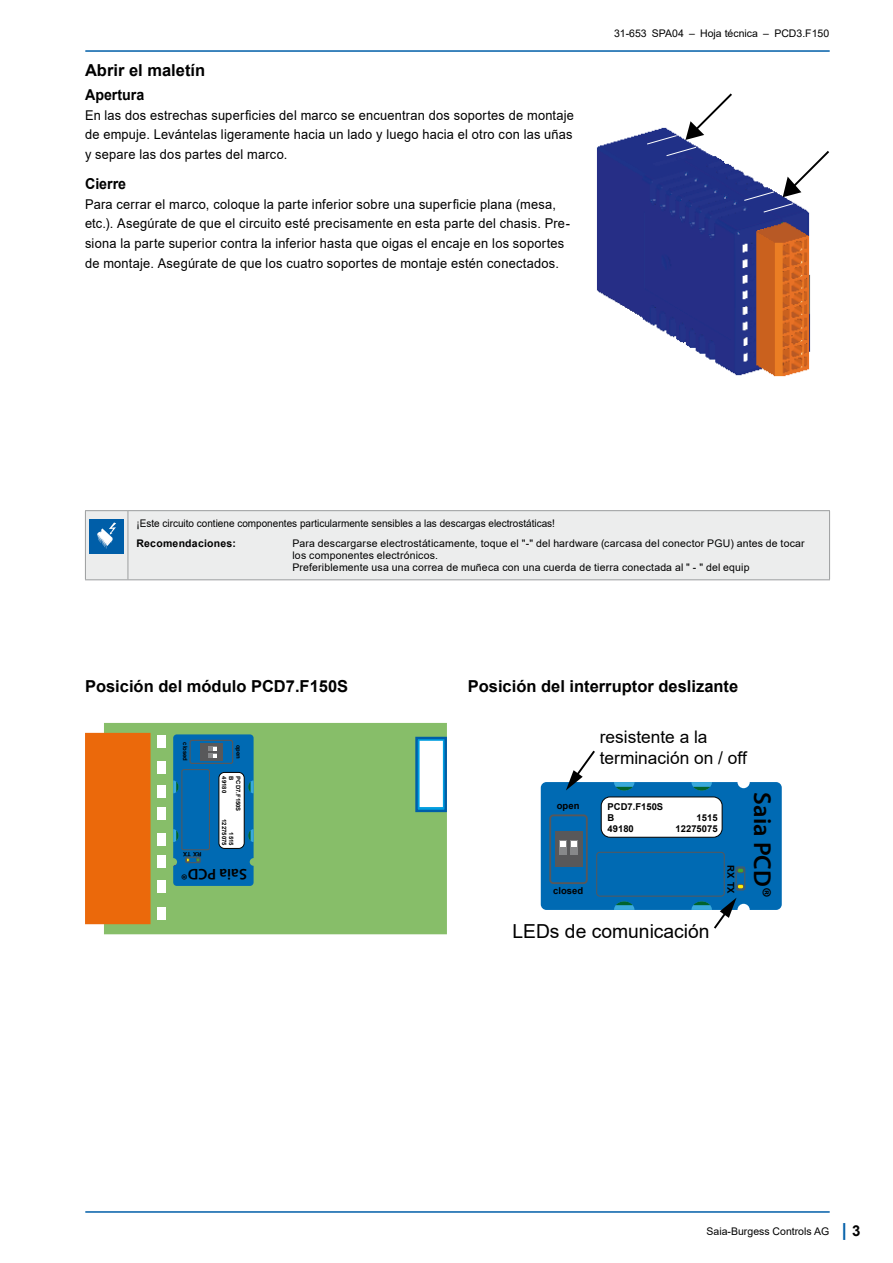
<style>
.page{position:relative;width:893px;height:1263px;background:#fff}
.page>*{position:absolute;margin:0;border:0;box-sizing:border-box;transform-origin:0 0}
.t1{font:600 24.6px "Myriad Pro";color:#000}
.t2{font:19.35px "Arial";color:#000}
.t3{font:700 18px "Arial";color:#005ea8}
.t4{font:17.4px/20.9px "Arial";color:#000}
.Subtitel__11_13{font:700 16.5px "Arial";color:#000}
.t5{font:600 15.45px "Myriad Pro";color:#000}
.Text__Titel_3_bold{font:700 15px "Arial";color:#000;scale:.95 1}
.Grundtext___9_13{font:13.5px/19.5px "Arial";letter-spacing:.015em;color:#000;text-align:justify;scale:.95 1}
.Text__left_justified{font:10.5px/12px "Arial";letter-spacing:.015em;color:#000}
.Text__left_justified-2{font:10.5px "Arial";letter-spacing:.015em;color:#000;scale:.95 1}
.Text__left_justified-3{font:700 10.5px "Arial";letter-spacing:.02em;color:#000}
.t6{font:700 9.45px/11.4px "Arial";color:#000}
.t7{font:700 6px "Arial";color:#000}
.s1{font-size:15px;color:#000}
</style>
<div class="page">
<img style="left:596px;top:132px;width:215px;height:245px">
<svg style="left:743px;top:151px;width:86px;height:62px"></svg>
<svg style="left:646px;top:93px;width:88px;height:64px"></svg>
<div style="left:104px;top:723px;width:343px;height:211px;background:#87be69"></div>
<svg style="left:415px;top:737px;width:32px;height:75px"></svg>
<div style="left:420px;top:741px;width:23px;height:66px;background:#fff;border:2px solid #fff"></div>
<div style="left:157px;top:735px;width:8px;height:13px;background:#fff"></div>
<div style="left:85px;top:733px;width:66px;height:191px;background:#eb690b"></div>
<div style="left:157px;top:761px;width:8px;height:12px;background:#fff"></div>
<div style="left:157px;top:785px;width:8px;height:12px;background:#fff"></div>
<div style="left:157px;top:807px;width:8px;height:13px;background:#fff"></div>
<div style="left:157px;top:833px;width:8px;height:12px;background:#fff"></div>
<div style="left:157px;top:855px;width:8px;height:13px;background:#fff"></div>
<div style="left:157px;top:880px;width:8px;height:13px;background:#fff"></div>
<div style="left:157px;top:907px;width:8px;height:13px;background:#fff"></div>
<svg style="left:173px;top:734px;width:81px;height:152px"></svg>
<div style="left:219px;top:772px;width:25px;height:76px;background:#fff;border-radius:6px"></div>
<div style="left:219px;top:772px;width:26px;height:77px;border:1px solid #000;border-radius:6px"></div>
<hr style="left:86px;top:1211px;width:743px;height:2px;background:#005ea8">
<hr style="left:86px;top:50px;width:743px;height:2px;background:#005ea8">
<svg style="left:541px;top:750px;width:241px;height:179px"></svg>
<div style="left:85px;top:511px;width:43px;height:69px;background:#eceded"></div>
<div style="left:128px;top:511px;width:702px;height:69px;background:#eceded"></div>
<hr style="left:85px;top:511px;width:1px;height:68px;background:#9c9e9f">
<hr style="left:128px;top:511px;width:1px;height:68px;background:#9c9e9f">
<hr style="left:829px;top:511px;width:1px;height:68px;background:#9c9e9f">
<hr style="left:85px;top:510px;width:43px;height:1px;background:#9c9e9f">
<hr style="left:128px;top:510px;width:702px;height:1px;background:#9c9e9f">
<hr style="left:85px;top:579px;width:43px;height:1px;background:#9c9e9f">
<hr style="left:128px;top:579px;width:702px;height:1px;background:#9c9e9f">
<div style="left:90px;top:519px;width:34px;height:34px;background:#005ea8"></div>
<svg style="left:97px;top:522px;width:19px;height:27px"></svg>
<p class="Subtitel__11_13" style="left:85px;top:58px;width:122px">Abrir el maletín</p>
<p class="Text__Titel_3_bold" style="left:85px;top:84px;width:64px">Apertura</p>
<p class="Grundtext___9_13" style="left:85px;top:105px;width:516px">En las dos estrechas superficies del marco se encuentran dos soportes de montaje de empuje. Levántelas ligeramente hacia un lado y luego hacia el otro con las uñas y separe las dos partes del marco.</p>
<p class="Text__Titel_3_bold" style="left:85px;top:174px;width:45px">Cierre</p>
<p class="Grundtext___9_13" style="left:85px;top:194px;width:512px;text-align:left">Para cerrar el marco, coloque la parte inferior sobre una superficie plana (mesa, etc.). Asegúrate de que el circuito esté precisamente en esta parte del chasis. Pre&shy;siona la parte superior contra la inferior hasta que oigas el encaje en los soportes de montaje. Asegúrate de que los cuatro soportes de montaje estén conectados.</p>
<p class="Text__left_justified" style="left:614px;top:28px;width:217px">31-653 SPA04 – Hoja técnica – PCD3.F150</p>
<p class="Text__left_justified-2" style="left:136px;top:516px;width:442px">¡Este circuito contiene componentes particularmente sensibles a las descargas electrostáticas!</p>
<p class="Text__left_justified-3" style="left:136px;top:536px;width:101px">Recomendaciones:</p>
<p class="Text__left_justified" style="left:292px;top:538px;width:514px">Para descargarse electrostáticamente, toque el "-" del hardware (carcasa del conector PGU) antes de tocar los componentes electrónicos.<br>Preferiblemente usa una correa de muñeca con una cuerda de tierra conectada al " - " del equip</p>
<p class="Subtitel__11_13" style="left:85px;top:675px;width:265px">Posición del módulo PCD7.F150S</p>
<p class="Subtitel__11_13" style="left:468px;top:675px;width:272px">Posición del interruptor deslizante</p>
<p class="t7" style="left:189px;top:742px;width:20px;rotate:90deg">closed</p>
<p class="t7" style="left:243px;top:744px;width:16px;rotate:90deg">open</p>
<p class="t7" style="left:235px;top:776px;width:6px;rotate:90deg">B</p>
<p class="t7" style="left:243px;top:776px;width:36px;rotate:90deg">PCD7.F150S</p>
<p class="t7" style="left:235px;top:832px;width:15px;rotate:90deg">1515</p>
<p class="t7" style="left:228px;top:776px;width:18px;rotate:90deg">49180</p>
<p class="t7" style="left:228px;top:819px;width:28px;rotate:90deg">12275075</p>
<p class="t7" style="left:201px;top:858px;width:20px;rotate:-180deg">RX TX</p>
<p class="t5" style="left:247px;top:884px;width:67px;rotate:-180deg">Saia PCD®</p>
<p class="t4" style="left:600px;top:726px;width:149px">resistente a la terminación on / off</p>
<p class="t6" style="left:557px;top:800px;width:24px">open</p>
<p class="t6" style="left:608px;top:801px;width:57px">PCD7.F150S<br>B</p>
<p class="t6" style="left:697px;top:812px;width:23px">1515</p>
<p class="t6" style="left:608px;top:823px;width:28px">49180</p>
<p class="t6" style="left:676px;top:823px;width:44px">12275075</p>
<p class="t6" style="left:553px;top:885px;width:31px">closed</p>
<p class="t2" style="left:512px;top:918px;width:199px">LEDs de comunicación</p>
<p class="t6" style="left:736px;top:865px;width:30px;rotate:90deg">RX TX</p>
<p class="t1" style="left:778px;top:792px;width:106px;rotate:90deg">Saia PCD®</p>
<p class="Text__left_justified" style="left:707px;top:1225px;width:124px">Saia-Burgess Controls AG</p>
<h3 class="t3" style="left:842px;top:1216px;width:20px">| <span class="s1">3</span></h3>
</div>
